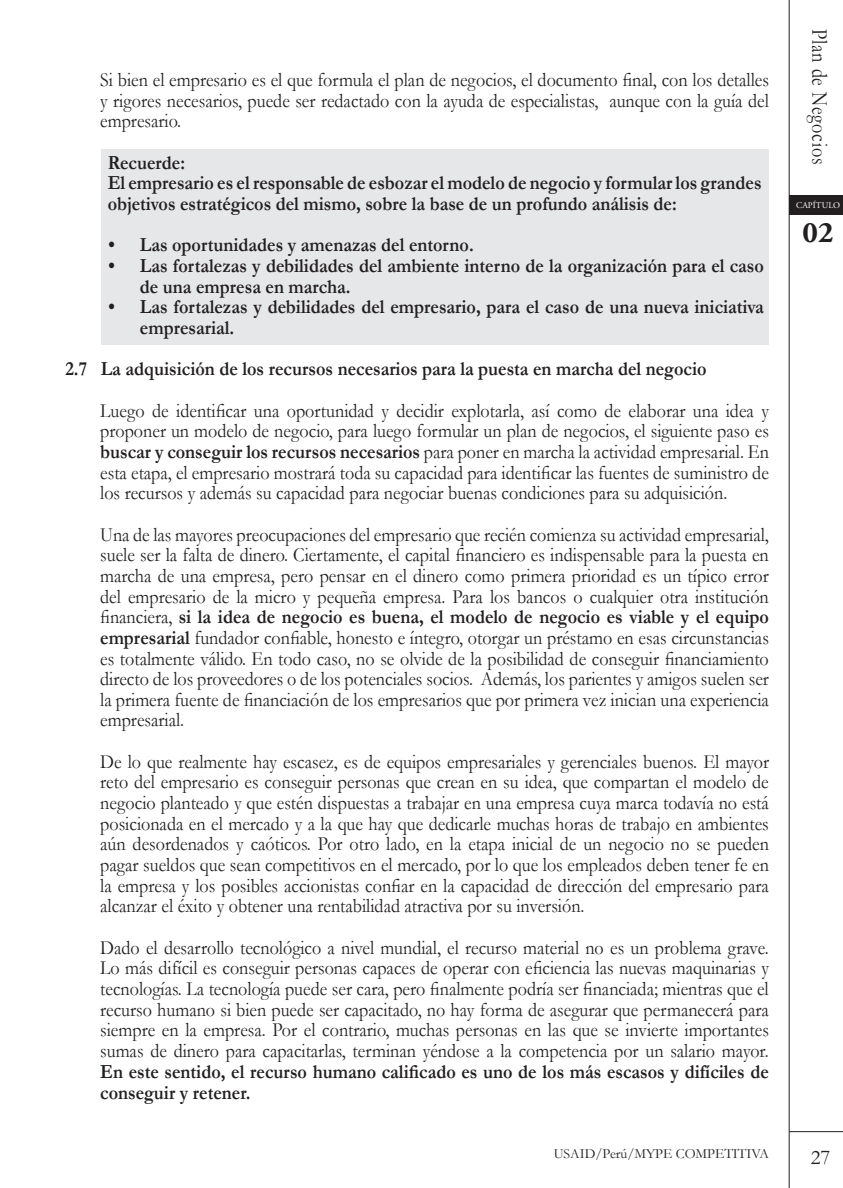
<style>
.page{position:relative;width:843px;height:1188px;background:#fff}
.page>*{position:absolute;margin:0;border:0;box-sizing:border-box;transform-origin:0 0}
.PIE_DE_PAG_LUCHO{font:700 29.75px "Adobe Garamond Pro";color:#231f20}
.t1{font:22.75px "Garamond";letter-spacing:.04em;color:#231f20;scale:.8 1}
.t2{font:21px "Garamond";color:#231f20}
.PIE_DE_PAG_LUCHO-2{font:20.12px/20.7px "Garamond";color:#231f20;text-align:justify;scale:.9 1}
.PIE_DE_PAG_LUCHO-3{font:700 20.12px/20.7px "Garamond";color:#231f20;scale:.9 1}
.t3{font:14px "Garamond";color:#231f20}
.PIE_DE_PAG_LUCHO-4{font:8.75px "Adobe Garamond Pro";letter-spacing:.015em;color:#fff}
.s1{font-weight:700}
</style>
<div class="page">
<hr style="left:789px;top:0;width:1px;height:1187px;background:#231f20">
<hr style="left:789px;top:1130px;width:54px;height:1px;background:#231f20">
<div style="left:789px;top:195px;width:54px;height:19px;background:#231f20"></div>
<div style="left:101px;top:150px;width:667px;height:195px;background:#e6e7e9"></div>
<p class="PIE_DE_PAG_LUCHO-2" style="left:100px;top:69px;width:744px">Si bien el empresario es el que formula el plan de negocios, el documento final, con los detalles y rigores necesarios, puede ser redactado con la ayuda de especialistas, aunque con la guía del empresario.</p>
<p class="PIE_DE_PAG_LUCHO-3" style="left:108px;top:152px;width:87px">Recuerde:</p>
<p class="PIE_DE_PAG_LUCHO-3" style="left:108px;top:172px;width:728px">El empresario es el responsable de esbozar el modelo de negocio y formular los grandes objetivos estratégicos del mismo, sobre la base de un profundo análisis de:</p>
<p class="PIE_DE_PAG_LUCHO-3" style="left:108px;top:234px;width:407px">• Las oportunidades y amenazas del entorno.</p>
<p class="PIE_DE_PAG_LUCHO-3" style="left:140px;top:255px;width:695px;text-indent:-32px">• Las fortalezas y debilidades del ambiente interno de la organización para el caso de una empresa en marcha.</p>
<p class="PIE_DE_PAG_LUCHO-3" style="left:140px;top:296px;width:695px;text-indent:-32px">• Las fortalezas y debilidades del empresario, para el caso de una nueva iniciativa empresarial.</p>
<p class="PIE_DE_PAG_LUCHO-3" style="left:65px;top:358px;width:714px">2.7 La adquisición de los recursos necesarios para la puesta en marcha del negocio</p>
<p class="PIE_DE_PAG_LUCHO-2" style="left:100px;top:399px;width:744px">Luego de identificar una oportunidad y decidir explotarla, así como de elaborar una idea y proponer un modelo de negocio, para luego formular un plan de negocios, el siguiente paso es <span class="s1">buscar y conseguir los recursos necesarios</span> para poner en marcha la actividad empresarial. En esta etapa, el empresario mostrará toda su capacidad para identificar las fuentes de suministro de los recursos y además su capacidad para negociar buenas condiciones para su adquisición.</p>
<p class="PIE_DE_PAG_LUCHO-2" style="left:100px;top:523px;width:744px">Una de las mayores preocupaciones del empresario que recién comienza su actividad empresarial, suele ser la falta de dinero. Ciertamente, el capital financiero es indispensable para la puesta en marcha de una empresa, pero pensar en el dinero como primera prioridad es un típico error del empresario de la micro y pequeña empresa. Para los bancos o cualquier otra institución financiera, <span class="s1">si la idea de negocio es buena, el modelo de negocio es viable y el equipo empresarial</span> fundador confiable, honesto e íntegro, otorgar un préstamo en esas circunstancias es totalmente válido. En todo caso, no se olvide de la posibilidad de conseguir financiamiento directo de los proveedores o de los potenciales socios. Además, los parientes y amigos suelen ser la primera fuente de financiación de los empresarios que por primera vez inician una experiencia empresarial.</p>
<p class="PIE_DE_PAG_LUCHO-2" style="left:100px;top:750px;width:744px">De lo que realmente hay escasez, es de equipos empresariales y gerenciales buenos. El mayor reto del empresario es conseguir personas que crean en su idea, que compartan el modelo de negocio planteado y que estén dispuestas a trabajar en una empresa cuya marca todavía no está posicionada en el mercado y a la que hay que dedicarle muchas horas de trabajo en ambientes aún desordenados y caóticos. Por otro lado, en la etapa inicial de un negocio no se pueden pagar sueldos que sean competitivos en el mercado, por lo que los empleados deben tener fe en la empresa y los posibles accionistas confiar en la capacidad de dirección del empresario para alcanzar el éxito y obtener una rentabilidad atractiva por su inversión.</p>
<p class="PIE_DE_PAG_LUCHO-2" style="left:100px;top:936px;width:744px">Dado el desarrollo tecnológico a nivel mundial, el recurso material no es un problema grave.<br>Lo más difícil es conseguir personas capaces de operar con eficiencia las nuevas maquinarias y tecnologías. La tecnología puede ser cara, pero finalmente podría ser financiada; mientras que el recurso humano si bien puede ser capacitado, no hay forma de asegurar que permanecerá para siempre en la empresa. Por el contrario, muchas personas en las que se invierte importantes sumas de dinero para capacitarlas, terminan yéndose a la competencia por un salario mayor.<br><span class="s1">En este sentido, el recurso humano calificado es uno de los más escasos y difíciles de conseguir y retener.</span></p>
<p class="t3" style="left:554px;top:1143px;width:153px">USAID/Perú/MYPE Compe</p>
<p class="t3" style="left:724px;top:1143px;width:42px">titiva</p>
<p class="t1" style="left:835px;top:29px;width:170px;rotate:90deg">Plan de Negocios</p>
<p class="PIE_DE_PAG_LUCHO-4" style="left:796px;top:200px;width:46px">CAPÍTULO</p>
<p class="PIE_DE_PAG_LUCHO" style="left:802px;top:215px;width:32px">02</p>
<p class="t2" style="left:811px;top:1143px;width:21px">27</p>
</div>
